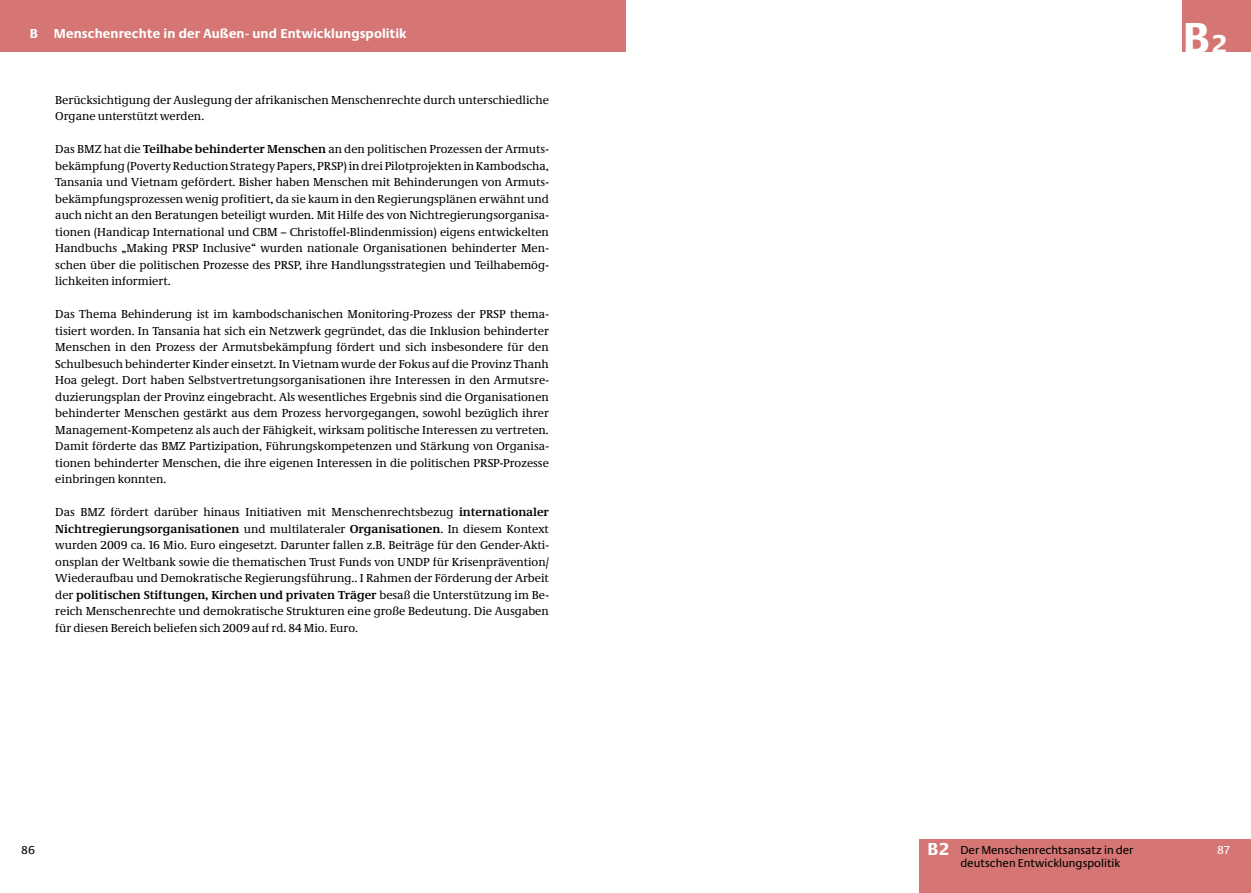
<style>
.page{position:relative;width:1251px;height:893px;background:#fff}
.page>*{position:absolute;margin:0;border:0;box-sizing:border-box;transform-origin:0 0}
.t1{font:700 45px "Neue Praxis";color:#fff}
.t2{font:700 18px "Neue Praxis";color:#fff}
.t3{font:700 13.5px "Neue Praxis";letter-spacing:.01em;color:#fff}
.t4{font:12px/16.5px "Neue Demos";color:#000;text-align:justify}
.t5{font:12px/13.5px "Neue Praxis";color:#000}
.t6{font:12px "Neue Praxis";color:#fff}
.s1{font-weight:700}
.s2{font-size:27px}
</style>
<div class="page">
<div style="left:0;top:0;width:625px;height:51px;background:#d57674"></div>
<div style="left:918px;top:839px;width:332px;height:54px;background:#d57674"></div>
<div style="left:1182px;top:0;width:68px;height:51px;background:#d57674"></div>
<p class="t3" style="left:30px;top:26px;width:378px">B Menschenrechte in der Außen- und Entwicklungspolitik</p>
<p class="t4" style="left:55px;top:91px;width:495px">Berücksichtigung der Auslegung der afrikanischen Menschenrechte durch unterschiedliche<br>Organe unterstützt werden.</p>
<p class="t4" style="left:55px;top:141px;width:495px">Das BMZ hat die <span class="s1">Teilhabe behinderter Menschen</span> an den politischen Prozessen der Armuts&shy;bekämpfung (Poverty Reduction Strategy Papers, PRSP) in drei Pilotprojekten in Kambodscha, Tansania und Vietnam gefördert. Bisher haben Menschen mit Behinderungen von Armuts&shy;bekämpfungsprozessen wenig profitiert, da sie kaum in den Regierungsplänen erwähnt und auch nicht an den Beratungen beteiligt wurden. Mit Hilfe des von Nichtregierungsorganisa&shy;tionen (Handicap International und CBM – Christoffel-Blindenmission) eigens entwickelten Handbuchs „Making PRSP Inclusive“ wurden nationale Organisationen behinderter Men&shy;schen über die politischen Prozesse des PRSP, ihre Handlungsstrategien und Teilhabemög&shy;lichkeiten informiert.</p>
<p class="t4" style="left:55px;top:306px;width:495px">Das Thema Behinderung ist im kambodschanischen Monitoring-Prozess der PRSP thema&shy;tisiert worden. In Tansania hat sich ein Netzwerk gegründet, das die Inklusion behinderter Menschen in den Prozess der Armutsbekämpfung fördert und sich insbesondere für den Schulbesuch behinderter Kinder einsetzt. In Vietnam wurde der Fokus auf die Provinz Thanh Hoa gelegt. Dort haben Selbstvertretungsorganisationen ihre Interessen in den Armutsre&shy;duzierungsplan der Provinz eingebracht. Als wesentliches Ergebnis sind die Organisationen behinderter Menschen gestärkt aus dem Prozess hervorgegangen, sowohl bezüglich ihrer Management-Kompetenz als auch der Fähigkeit, wirksam politische Interessen zu vertreten.<br>Damit förderte das BMZ Partizipation, Führungskompetenzen und Stärkung von Organisa&shy;tionen behinderter Menschen, die ihre eigenen Interessen in die politischen PRSP-Prozesse einbringen konnten.</p>
<p class="t4" style="left:55px;top:504px;width:495px">Das BMZ fördert darüber hinaus Initiativen mit Menschenrechtsbezug <span class="s1">internationaler Nichtregierungsorganisationen</span> und multilateraler <span class="s1">Organisationen</span>. In diesem Kontext wurden 2009 ca. 16 Mio. Euro eingesetzt. Darunter fallen z.B. Beiträge für den Gender-Akti&shy;onsplan der Weltbank sowie die thematischen Trust Funds von UNDP für Krisenprävention/ Wiederaufbau und Demokratische Regierungsführung.. I Rahmen der Förderung der Arbeit der <span class="s1">politischen Stiftungen, Kirchen und privaten Träger</span> besaß die Unterstützung im Be&shy;reich Menschenrechte und demokratische Strukturen eine große Bedeutung. Die Ausgaben für diesen Bereich beliefen sich 2009 auf rd. 84 Mio. Euro.</p>
<h1 class="t1" style="left:1182px;top:10px;width:45px">B<span class="s2">2</span></h1>
<h2 class="t2" style="left:927px;top:838px;width:23px">B2</h2>
<p class="t5" style="left:960px;top:843px;width:174px">Der Menschenrechtsansatz in der deutschen Entwicklungspolitik</p>
<p class="t5" style="left:21px;top:843px;width:15px">86</p>
<p class="t6" style="left:1216px;top:842px;width:14px">87</p>
</div>
